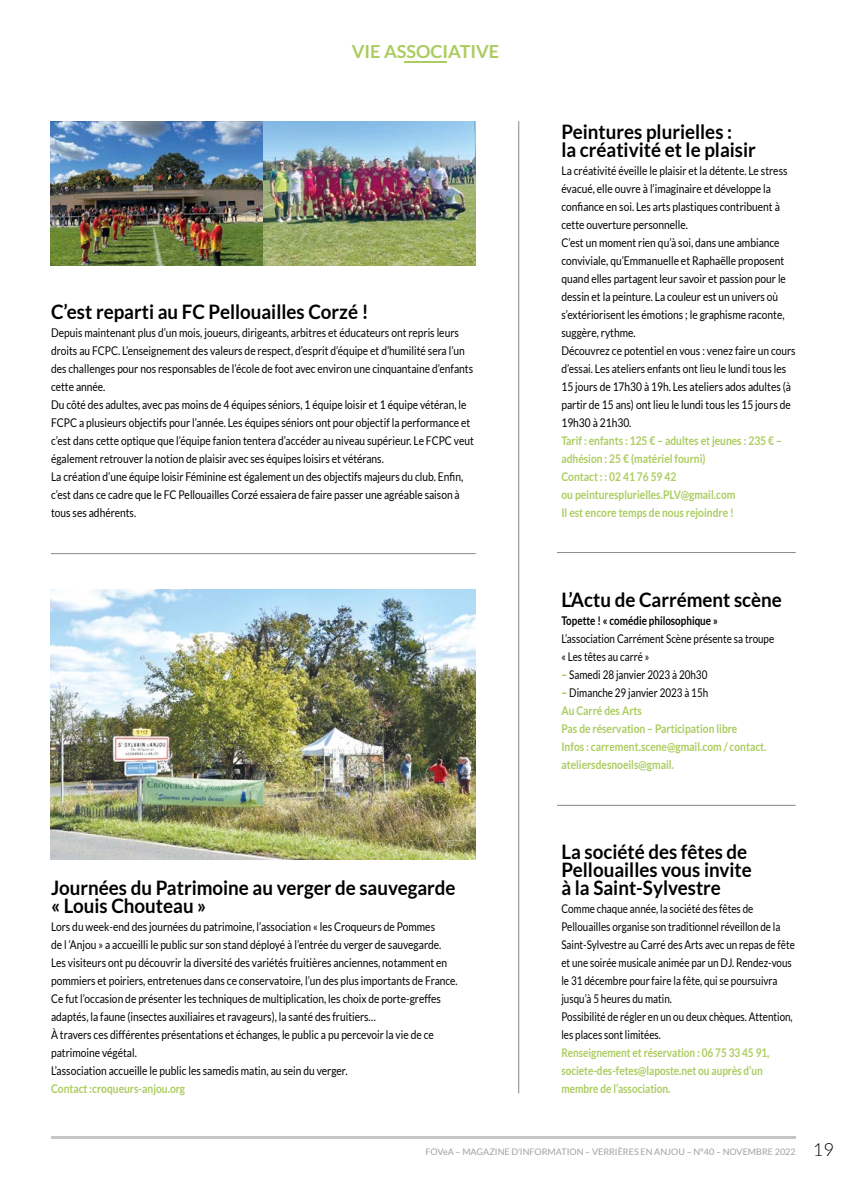
<style>
.page{position:relative;width:851px;height:1191px;background:#fff}
.page>*{position:absolute;margin:0;border:0;box-sizing:border-box;transform-origin:0 0}
.t1{font:700 19.95px/18px "Lato";color:#000;scale:.94 1}
.t2{font:700 18px "Lato";color:#abcc5e}
.t3{font:12px/18px "Lato";color:#000;scale:.85 1}
.t4{font:12px/18px "Lato";color:#000;scale:.82 1}
.t5{font:700 12px/18px "Lato";color:#abcc5e;scale:.85 1}
.t6{font:700 12px/18px "Lato";color:#abcc5e;scale:.83 1}
.t7{font:700 12px "Lato";color:#000;scale:.82 1}
.t8{font:9px "Lato";color:#a1a1a1}
.s1{font-weight:900;color:#abcc5e}
.s2{font-weight:900}
.s3{font-weight:400;color:#000}
.s4{font-weight:300;font-size:18px;color:#000}
</style>
<div class="page">
<hr style="left:51px;top:1135px;width:744px;height:3px;background:#c6c6c6">
<hr style="left:404px;top:61px;width:42px;height:2px;background:#abcc5e">
<hr style="left:557px;top:805px;width:238px;height:1px;background:#878787">
<hr style="left:557px;top:552px;width:238px;height:1px;background:#878787">
<hr style="left:51px;top:553px;width:424px;height:1px;background:#878787">
<hr style="left:518px;top:121px;width:1px;height:972px;background:#878787">
<img style="left:51px;top:121px;width:424px;height:144px">
<img style="left:51px;top:589px;width:424px;height:270px">
<h2 class="t2" style="left:352px;top:41px;width:149px">VIE ASSOCIATIVE</h2>
<h1 class="t1" style="left:51px;top:302px;width:339px">C’est reparti au FC Pellouailles Corzé !</h1>
<p class="t3" style="left:51px;top:324px;width:499px">Depuis maintenant plus d’un mois, joueurs, dirigeants, arbitres et éducateurs ont repris leurs droits au FCPC. L’enseignement des valeurs de respect, d’esprit d’équipe et d’humilité sera l’un des challenges pour nos responsables de l’école de foot avec environ une cinquantaine d’enfants cette année.<br>Du côté des adultes, avec pas moins de 4 équipes séniors, 1 équipe loisir et 1 équipe vétéran, le FCPC a plusieurs objectifs pour l’année. Les équipes séniors ont pour objectif la performance et c’est dans cette optique que l’équipe fanion tentera d’accéder au niveau supérieur. Le FCPC veut également retrouver la notion de plaisir avec ses équipes loisirs et vétérans.<br>La création d’une équipe loisir Féminine est également un des objectifs majeurs du club. Enfin, c’est dans ce cadre que le FC Pellouailles Corzé essaiera de faire passer une agréable saison à tous ses adhérents.</p>
<h1 class="t1" style="left:51px;top:878px;width:432px">Journées du Patrimoine au verger de sauvegarde « Louis Chouteau »</h1>
<p class="t3" style="left:51px;top:918px;width:480px">Lors du week-end des journées du patrimoine, l’association « les Croqueurs de Pommes<br>de l ‘Anjou » a accueilli le public sur son stand déployé à l’entrée du verger de sauvegarde.<br>Les visiteurs ont pu découvrir la diversité des variétés fruitières anciennes, notamment en pommiers et poiriers, entretenues dans ce conservatoire, l’un des plus importants de France.<br>Ce fut l’occasion de présenter les techniques de multiplication, les choix de porte-greffes adaptés, la faune (insectes auxiliaires et ravageurs), la santé des fruitiers…<br>À travers ces différentes présentations et échanges, le public a pu percevoir la vie de ce patrimoine végétal.<br>L’association accueille le public les samedis matin, au sein du verger.</p>
<p class="t5" style="left:51px;top:1079px;width:159px">Contact :croqueurs-anjou.org</p>
<h1 class="t1" style="left:561px;top:122px;width:208px">Peintures plurielles :<br>la créativité et le plaisir</h1>
<p class="t3" style="left:561px;top:162px;width:277px">La créativité éveille le plaisir et la détente. Le stress évacué, elle ouvre à l’imaginaire et développe la confiance en soi. Les arts plastiques contribuent à cette ouverture personnelle.<br>C’est un moment rien qu’à soi, dans une ambiance conviviale, qu’Emmanuelle et Raphaëlle proposent quand elles partagent leur savoir et passion pour le dessin et la peinture. La couleur est un univers où s’extériorisent les émotions ; le graphisme raconte, suggère, rythme.<br>Découvrez ce potentiel en vous : venez faire un cours d’essai. Les ateliers enfants ont lieu le lundi tous les 15 jours de 17h30 à 19h. Les ateliers ados adultes (à partir de 15 ans) ont lieu le lundi tous les 15 jours de 19h30 à 21h30.</p>
<p class="t5" style="left:561px;top:431px;width:261px">Tarif : enfants : 125 € – adultes et jeunes : 235 € – adhésion : 25 € (matériel fourni)<br>Contact : : 02 41 76 59 42<br>ou peinturesplurielles.PLV@gmail.com<br>Il est encore temps de nous rejoindre !</p>
<h1 class="t1" style="left:561px;top:590px;width:236px">L’Actu de Carrément scène</h1>
<p class="t7" style="left:561px;top:614px;width:192px">Topette ! « comédie philosophique »</p>
<p class="t4" style="left:561px;top:630px;width:261px">L’association Carrément Scène présente sa troupe « Les têtes au carré »</p>
<p class="t4" style="left:561px;top:666px;width:179px"><span class="s1">–</span> Samedi 28 janvier 2023 à 20h30</p>
<p class="t5" style="left:561px;top:683px;width:243px"><span class="s2">–</span> <span class="s3">Dimanche 29 janvier 2023 à 15h<br></span>Au Carré des Arts<br>Pas de réservation – Participation libre<br>Infos : carrement.scene@gmail.com / contact. ateliersdesnoeils@gmail.</p>
<h1 class="t1" style="left:561px;top:842px;width:204px">La société des fêtes de<br>Pellouailles vous invite à la Saint-Sylvestre</h1>
<p class="t4" style="left:561px;top:900px;width:286px">Comme chaque année, la société des fêtes de Pellouailles organise son traditionnel réveillon de la Saint-Sylvestre au Carré des Arts avec un repas de fête et une soirée musicale animée par un DJ. Rendez-vous le 31 décembre pour faire la fête, qui se poursuivra jusqu’à 5 heures du matin.<br>Possibilité de régler en un ou deux chèques. Attention, les places sont limitées.</p>
<p class="t6" style="left:561px;top:1043px;width:252px">Renseignement et réservation : 06 75 33 45 91, societe-des-fetes@laposte.net ou auprès d’un membre de l’association.</p>
<p class="t8" style="left:425px;top:1147px;width:410px">FOVeA – MAGAZINE D’INFORMATION – VERRIÈRES EN ANJOU – N°40 – NOVEMBRE 2022 <span class="s4">19</span></p>
</div>
